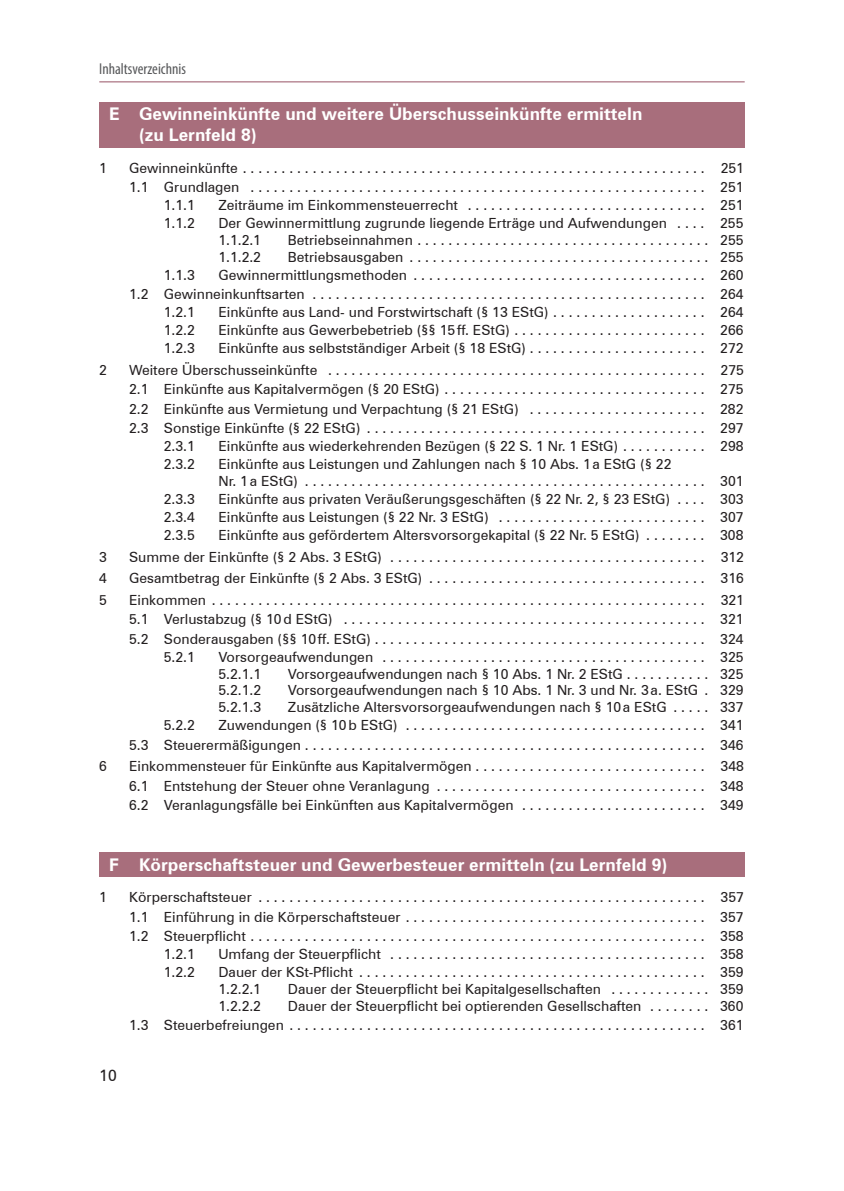
<style>
.page{position:relative;width:844px;height:1191px;background:#fff}
.page>*{position:absolute;margin:0;border:0;box-sizing:border-box;transform-origin:0 0}
.t1{font:700 17.5px/21px "Zurich BT";color:#fff}
.t2{font:condensed 15.75px "Myriad Pro";color:#57585a}
.t3{font:15.75px "Zurich BT";color:#231f20}
.t4{font:14px/16.8px "Zurich BT";color:#231f20}
</style>
<div class="page">
<hr style="left:99px;top:81px;width:645px;height:1px;background:#975365">
<div style="left:99px;top:102px;width:645px;height:46px;background:#a86e7c"></div>
<div style="left:99px;top:852px;width:645px;height:25px;background:#a86e7c"></div>
<p class="t2" style="left:99px;top:60px;width:88px">Inhaltsverzeichnis</p>
<p class="t1" style="left:139px;top:103px;width:505px;text-indent:-30px">E Gewinneinkünfte und weitere Überschusseinkünfte ermitteln (zu Lernfeld 8)</p>
<p class="t4" style="left:99px;top:159px;width:9px">1</p>
<p class="t4" style="left:129px;top:159px;width:616px">Gewinneinkünfte ............................................................ 251</p>
<p class="t4" style="left:129px;top:178px;width:615px">1.1 Grundlagen ........................................................... 251</p>
<p class="t4" style="left:164px;top:196px;width:32px">1.1.1</p>
<p class="t4" style="left:218px;top:196px;width:526px">Zeiträume im Einkommensteuerrecht ............................... 251</p>
<p class="t4" style="left:164px;top:215px;width:32px">1.1.2</p>
<p class="t4" style="left:218px;top:215px;width:526px">Der Gewinnermittlung zugrunde liegende Erträge und Aufwendungen . . . . 255<br>1.1.2.1</p>
<p class="t4" style="left:288px;top:231px;width:457px">Betriebseinnahmen ...................................... 255</p>
<p class="t4" style="left:218px;top:248px;width:44px">1.1.2.2</p>
<p class="t4" style="left:288px;top:248px;width:457px">Betriebsausgaben ....................................... 255</p>
<p class="t4" style="left:164px;top:266px;width:32px">1.1.3</p>
<p class="t4" style="left:218px;top:266px;width:526px">Gewinnermittlungsmethoden ...................................... 260</p>
<p class="t4" style="left:129px;top:285px;width:615px">1.2 Gewinneinkunftsarten ................................................... 264</p>
<p class="t4" style="left:164px;top:303px;width:32px">1.2.1</p>
<p class="t4" style="left:218px;top:303px;width:526px">Einkünfte aus Land- und Forstwirtschaft (§ 13 EStG) . . . . . . . . . . . . . . . . . . . . 264</p>
<p class="t4" style="left:164px;top:322px;width:32px">1.2.2</p>
<p class="t4" style="left:218px;top:322px;width:526px">Einkünfte aus Gewerbebetrieb (§§ 15 ff. EStG) . . . . . . . . . . . . . . . . . . . . . . . . . 266</p>
<p class="t4" style="left:164px;top:340px;width:32px">1.2.3</p>
<p class="t4" style="left:218px;top:340px;width:526px">Einkünfte aus selbstständiger Arbeit (§ 18 EStG) . . . . . . . . . . . . . . . . . . . . . . . 272</p>
<p class="t4" style="left:99px;top:361px;width:9px">2</p>
<p class="t4" style="left:129px;top:361px;width:616px">Weitere Überschusseinkünfte ................................................. 275</p>
<p class="t4" style="left:129px;top:381px;width:615px">2.1 Einkünfte aus Kapitalvermögen (§ 20 EStG) . . . . . . . . . . . . . . . . . . . . . . . . . . . . . . . . . . 275</p>
<p class="t4" style="left:129px;top:400px;width:615px">2.2 Einkünfte aus Vermietung und Verpachtung (§ 21 EStG) . . . . . . . . . . . . . . . . . . . . . . . 282</p>
<p class="t4" style="left:129px;top:419px;width:615px">2.3 Sonstige Einkünfte (§ 22 EStG) ............................................ 297</p>
<p class="t4" style="left:164px;top:437px;width:32px">2.3.1</p>
<p class="t4" style="left:218px;top:437px;width:526px">Einkünfte aus wiederkehrenden Bezügen (§ 22 S. 1 Nr. 1 EStG) . . . . . . . . . . . 298</p>
<p class="t4" style="left:164px;top:455px;width:32px">2.3.2</p>
<p class="t4" style="left:218px;top:455px;width:526px">Einkünfte aus Leistungen und Zahlungen nach § 10 Abs. 1 a EStG (§ 22<br>Nr. 1 a EStG) .................................................... 301</p>
<p class="t4" style="left:164px;top:490px;width:32px">2.3.3</p>
<p class="t4" style="left:218px;top:490px;width:526px">Einkünfte aus privaten Veräußerungsgeschäften (§ 22 Nr. 2, § 23 EStG) . . . . 303</p>
<p class="t4" style="left:164px;top:508px;width:32px">2.3.4</p>
<p class="t4" style="left:218px;top:508px;width:526px">Einkünfte aus Leistungen (§ 22 Nr. 3 EStG) . . . . . . . . . . . . . . . . . . . . . . . . . . . 307</p>
<p class="t4" style="left:164px;top:526px;width:32px">2.3.5</p>
<p class="t4" style="left:218px;top:526px;width:526px">Einkünfte aus gefördertem Altersvorsorgekapital (§ 22 Nr. 5 EStG) . . . . . . . . 308</p>
<p class="t4" style="left:99px;top:548px;width:9px">3</p>
<p class="t4" style="left:129px;top:548px;width:616px">Summe der Einkünfte (§ 2 Abs. 3 EStG) ......................................... 312</p>
<p class="t4" style="left:99px;top:570px;width:9px">4</p>
<p class="t4" style="left:129px;top:570px;width:616px">Gesamtbetrag der Einkünfte (§ 2 Abs. 3 EStG) .................................... 316</p>
<p class="t4" style="left:99px;top:591px;width:9px">5</p>
<p class="t4" style="left:129px;top:591px;width:616px">Einkommen ................................................................ 321</p>
<p class="t4" style="left:129px;top:611px;width:615px">5.1 Verlustabzug (§ 10 d EStG) ............................................... 321</p>
<p class="t4" style="left:129px;top:630px;width:615px">5.2 Sonderausgaben (§§ 10 ff. EStG) ........................................... 324</p>
<p class="t4" style="left:164px;top:648px;width:32px">5.2.1</p>
<p class="t4" style="left:218px;top:648px;width:526px">Vorsorgeaufwendungen .......................................... 325<br>5.2.1.1</p>
<p class="t4" style="left:288px;top:665px;width:457px">Vorsorgeaufwendungen nach § 10 Abs. 1 Nr. 2 EStG . . . . . . . . . . . 325</p>
<p class="t4" style="left:218px;top:682px;width:44px">5.2.1.2</p>
<p class="t4" style="left:288px;top:682px;width:457px">Vorsorgeaufwendungen nach § 10 Abs. 1 Nr. 3 und Nr. 3 a. EStG . 329</p>
<p class="t4" style="left:218px;top:698px;width:44px">5.2.1.3</p>
<p class="t4" style="left:288px;top:698px;width:457px">Zusätzliche Altersvorsorgeaufwendungen nach § 10 a EStG . . . . . 337</p>
<p class="t4" style="left:129px;top:715px;width:615px;line-height:19.2px;text-align:right">Zuwendungen (§ 10 b EStG) ....................................... 341<br>5.3 Steuerermäßigungen .................................................... 346</p>
<p class="t4" style="left:164px;top:716px;width:32px">5.2.2</p>
<p class="t4" style="left:99px;top:758px;width:9px">6</p>
<p class="t4" style="left:129px;top:756px;width:616px;line-height:19.2px;text-align:justify">Einkommensteuer für Einkünfte aus Kapitalvermögen . . . . . . . . . . . . . . . . . . . . . . . . . . . . . . 348<br>6.1 Entstehung der Steuer ohne Veranlagung ................................... 348<br>6.2 Veranlagungsfälle bei Einkünften aus Kapitalvermögen . . . . . . . . . . . . . . . . . . . . . . . . 349</p>
<p class="t1" style="left:109px;top:853px;width:559px">F Körperschaftsteuer und Gewerbesteuer ermitteln (zu Lernfeld 9)</p>
<p class="t4" style="left:99px;top:888px;width:9px">1</p>
<p class="t4" style="left:129px;top:888px;width:616px">Körperschaftsteuer .......................................................... 357</p>
<p class="t4" style="left:129px;top:908px;width:615px">1.1 Einführung in die Körperschaftsteuer ....................................... 357</p>
<p class="t4" style="left:129px;top:927px;width:615px">1.2 Steuerpflicht ........................................................... 358</p>
<p class="t4" style="left:164px;top:945px;width:32px">1.2.1</p>
<p class="t4" style="left:218px;top:945px;width:526px">Umfang der Steuerpflicht ......................................... 358</p>
<p class="t4" style="left:164px;top:963px;width:32px">1.2.2</p>
<p class="t4" style="left:218px;top:963px;width:526px">Dauer der KSt-Pflicht ............................................. 359<br>1.2.2.1</p>
<p class="t4" style="left:288px;top:980px;width:457px">Dauer der Steuerpflicht bei Kapitalgesellschaften . . . . . . . . . . . . . 359</p>
<p class="t4" style="left:129px;top:995px;width:615px;line-height:19.2px;text-align:right">Dauer der Steuerpflicht bei optierenden Gesellschaften . . . . . . . . 360<br>1.3 Steuerbefreiungen ...................................................... 361</p>
<p class="t4" style="left:218px;top:997px;width:44px">1.2.2.2</p>
<p class="t3" style="left:99px;top:1066px;width:19px">10</p>
</div>
